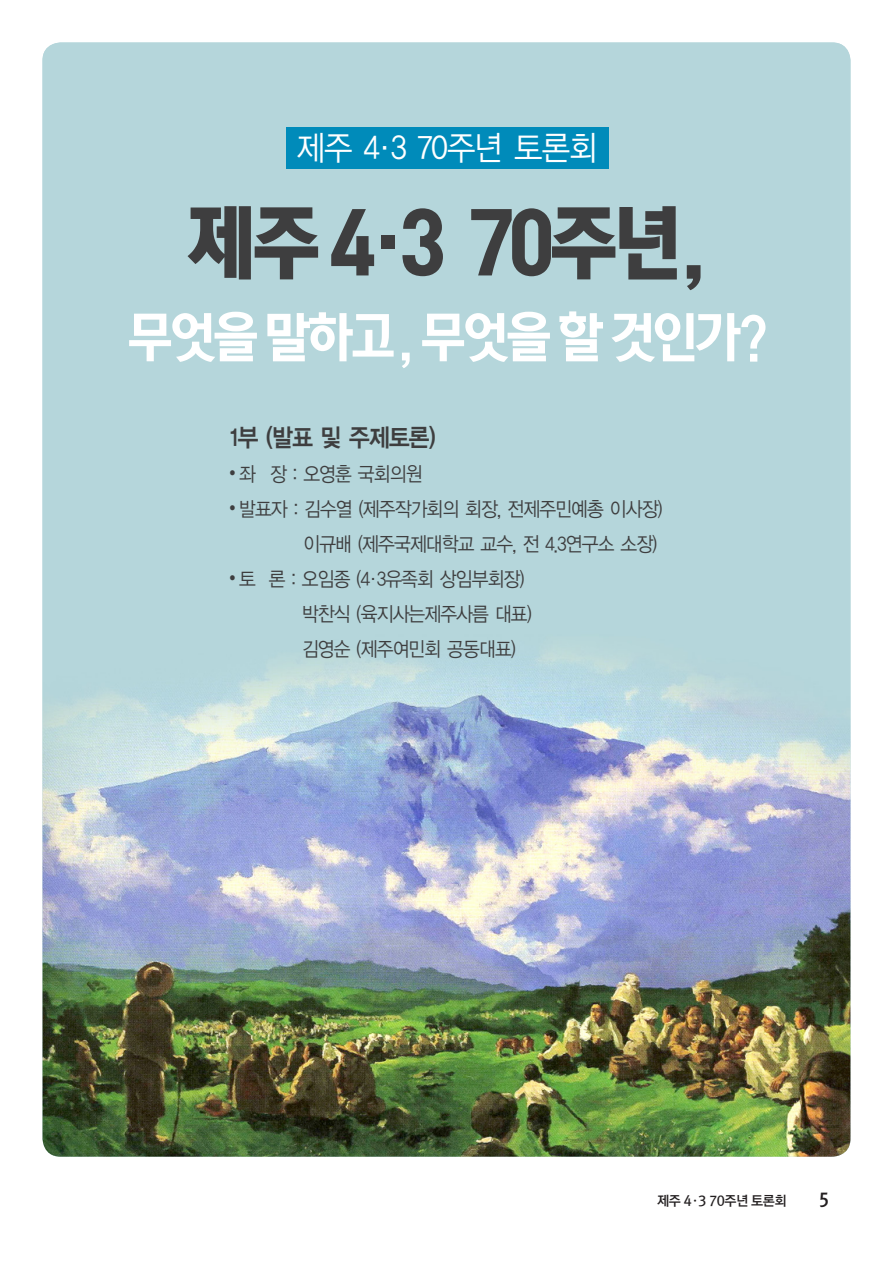
<style>
.page{position:relative;width:893px;height:1263px;background:#fff}
.page>*{position:absolute;margin:0;border:0;box-sizing:border-box;transform-origin:0 0}
.t1{font:82.35px "Rix Head EB";letter-spacing:-.08em;color:#3e3e3f;scale:.95 1}
.t2{font:54.9px "Rix Head B";letter-spacing:-.08em;color:#fff;scale:.95 1}
.t3{font:33.9px "YDIYGO120 KS Cpc EUC H";letter-spacing:-.1em;color:#fff;scale:.9 1}
.t4{font:25.05px "YDIYGO140 KS Cpc EUC H";letter-spacing:-.12em;color:#3e3e3f;scale:.9 1}
.t5{font:20.1px/35px "YDIYGO120 KS Cpc EUC H";letter-spacing:-.12em;color:#3e3e3f;text-align:right;scale:.9 1}
.t6{font:18px "Rix Go EB";color:#231f20;scale:.96 1}
.t7{font:13.5px "Rix Go B";letter-spacing:-.035em;color:#231f20}
</style>
<div class="page">
<img style="left:43px;top:43px;width:807px;height:1114px">
<div style="left:286px;top:128px;width:322px;height:41px;background:#008bba"></div>
<h3 class="t3" style="left:296px;top:129px;width:338px">제주 4·3 70주년 토론회</h3>
<h1 class="t1" style="left:187px;top:192px;width:549px">제주 4·3 70주년,</h1>
<h2 class="t2" style="left:127px;top:304px;width:676px">무엇을 말하고, 무엇을 할 것인가?</h2>
<p class="t4" style="left:229px;top:423px;width:232px">1부 (발표 및 주제토론)</p>
<p class="t5" style="left:229px;top:457px;width:217px"><sup>●</sup> 좌 장 : 오영훈 국회의원</p>
<p class="t5" style="left:229px;top:492px;width:484px"><sup>●</sup> 발표자 : 김수열 (제주작가회의 회장, 전제주민예총 이사장) 이규배 (제주국제대학교 교수, 전 4.3연구소 소장)</p>
<p class="t5" style="left:301px;top:562px;width:258px;text-align:left;text-indent:-72px"><sup>●</sup> 토 론 : 오임종 (4·3유족회 상임부회장) 박찬식 (육지사는제주사름 대표) 김영순 (제주여민회 공동대표)</p>
<p class="t7" style="left:657px;top:1192px;width:131px">제주 4·3 70주년 토론회</p>
<p class="t6" style="left:819px;top:1189px;width:12px">5</p>
</div>
